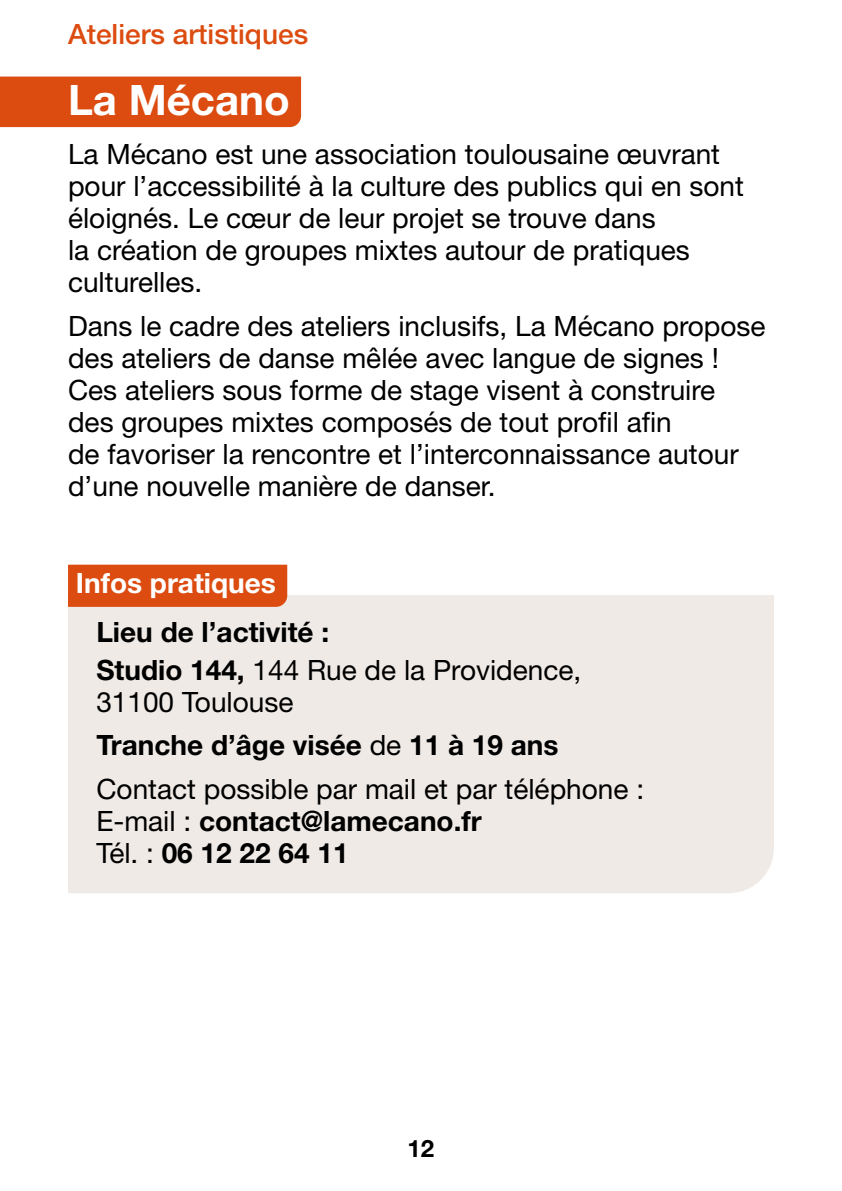
<style>
.page{position:relative;width:842px;height:1191px;background:#fff}
.page>*{position:absolute;margin:0;border:0;box-sizing:border-box;transform-origin:0 0}
.t1{font:700 42px "Helvetica Neue LT Std";color:#fff}
.t2{font:28px/32px "Helvetica Neue LT Std";color:#000}
.t3{font:700 28px/37.6px "Helvetica Neue LT Std";color:#000}
.t4{font:500 28px "Helvetica Neue LT Std";color:#dc4c10}
.t5{font:700 28px "Helvetica Neue LT Std";color:#fff}
.t6{font:700 24px "Helvetica Neue LT Std";color:#000}
.s1{font-weight:400}
.s2{font-weight:700}
</style>
<div class="page">
<div style="left:68px;top:595px;width:706px;height:298px;background:#efeae6"></div>
<div style="left:0;top:77px;width:301px;height:50px;background:#dc4c10"></div>
<div style="left:68px;top:564px;width:219px;height:43px;background:#dc4c10"></div>
<p class="t4" style="left:68px;top:17px;width:242px">Ateliers artistiques</p>
<h1 class="t1" style="left:68px;top:74px;width:223px">La Mécano</h1>
<p class="t2" style="left:68px;top:138px;width:677px">La Mécano est une association toulousaine œuvrant pour l’accessibilité à la culture des publics qui en sont éloignés. Le cœur de leur projet se trouve dans<br>la création de groupes mixtes autour de pratiques culturelles.</p>
<p class="t2" style="left:68px;top:309px;width:699px">Dans le cadre des ateliers inclusifs, La Mécano propose des ateliers de danse mêlée avec langue de signes !<br>Ces ateliers sous forme de stage visent à construire des groupes mixtes composés de tout profil afin<br>de favoriser la rencontre et l’interconnaissance autour d’une nouvelle manière de danser.</p>
<p class="t5" style="left:76px;top:566px;width:202px">Infos pratiques</p>
<p class="t3" style="left:96px;top:613px;width:486px">Lieu de l’activité :<br>Studio 144, <span class="s1">144 Rue de la Providence,</span></p>
<p class="t2" style="left:96px;top:680px;width:549px;line-height:43.4px">31100 Toulouse<br><span class="s2">Tranche d’âge visée</span> de <span class="s2">11 à 19 ans<br></span>Contact possible par mail et par téléphone :</p>
<p class="t3" style="left:96px;top:804px;width:387px;line-height:32px"><span class="s1">E-mail :</span> contact@lamecano.fr<br><span class="s1">Tél. :</span> 06 12 22 64 11</p>
<p class="t6" style="left:408px;top:1133px;width:28px">12</p>
</div>
